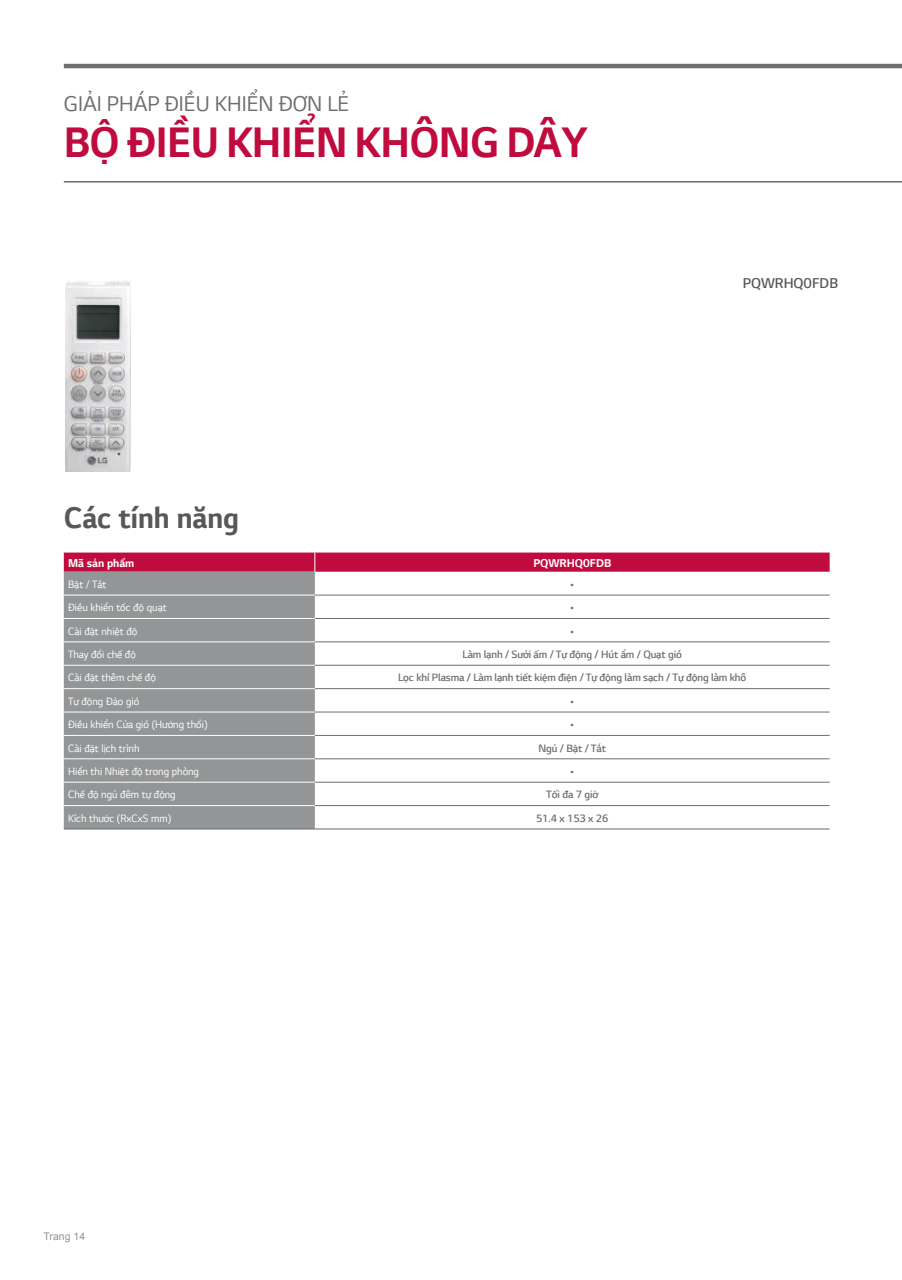
<style>
.page{position:relative;width:902px;height:1280px;background:#fff}
.page>*{position:absolute;margin:0;border:0;box-sizing:border-box;transform-origin:0 0}
.t1{font:700 45px "LG Smart";letter-spacing:-.015em;color:#c00b3e}
.t2{font:700 31.5px "LG Smart";color:#57585a}
.t3{font:22.5px "LG Smart";color:#6c6e70}
.t4{font:600 15px "LG Smart";color:#57585a}
.t5{font:700 12px "LG Smart";color:#fff}
.t6{font:11.25px "LG Smart";color:#fff}
.t7{font:600 11.25px "LG Smart";letter-spacing:-.01em;color:#6c6e70}
.t8{font:10.5px "Arial";color:#939597}
</style>
<div class="page">
<hr style="left:64px;top:64px;width:837px;height:4px;background:#6c6e70">
<hr style="left:64px;top:181px;width:837px;height:1px;background:#6c6e70">
<img style="left:66px;top:281px;width:64px;height:190px">
<div style="left:64px;top:572px;width:251px;height:256px;background:#939597"></div>
<hr style="left:315px;top:595px;width:514px;height:1px;background:#6c6e70">
<hr style="left:315px;top:618px;width:514px;height:1px;background:#6c6e70">
<hr style="left:315px;top:642px;width:514px;height:1px;background:#6c6e70">
<hr style="left:315px;top:665px;width:514px;height:1px;background:#6c6e70">
<hr style="left:315px;top:688px;width:514px;height:1px;background:#6c6e70">
<hr style="left:315px;top:712px;width:514px;height:1px;background:#6c6e70">
<hr style="left:315px;top:735px;width:514px;height:1px;background:#6c6e70">
<hr style="left:315px;top:758px;width:514px;height:1px;background:#6c6e70">
<hr style="left:315px;top:782px;width:514px;height:1px;background:#6c6e70">
<hr style="left:315px;top:805px;width:514px;height:1px;background:#6c6e70">
<hr style="left:64px;top:595px;width:251px;height:1px;background:#fff">
<hr style="left:64px;top:618px;width:251px;height:1px;background:#fff">
<hr style="left:64px;top:642px;width:251px;height:1px;background:#fff">
<hr style="left:64px;top:665px;width:251px;height:1px;background:#fff">
<hr style="left:64px;top:688px;width:251px;height:1px;background:#fff">
<hr style="left:64px;top:712px;width:251px;height:1px;background:#fff">
<hr style="left:64px;top:735px;width:251px;height:1px;background:#fff">
<hr style="left:64px;top:758px;width:251px;height:1px;background:#fff">
<hr style="left:64px;top:782px;width:251px;height:1px;background:#fff">
<hr style="left:64px;top:805px;width:251px;height:1px;background:#fff">
<div style="left:64px;top:553px;width:765px;height:19px;background:#c00b3e"></div>
<hr style="left:64px;top:828px;width:251px;height:1px;background:#6c6e70">
<hr style="left:315px;top:828px;width:514px;height:1px;background:#6c6e70">
<h3 class="t3" style="left:64px;top:89px;width:287px">GIẢI PHÁP ĐIỀU KHIỂN ĐƠN LẺ</h3>
<h1 class="t1" style="left:64px;top:112px;width:525px">BỘ ĐIỀU KHIỂN KHÔNG DÂY</h1>
<h2 class="t2" style="left:64px;top:497px;width:177px">Các tính năng</h2>
<h3 class="t4" style="left:742px;top:273px;width:97px">PQWRHQ0FDB</h3>
<p class="t5" style="left:68px;top:555px;width:68px">Mã sản phẩm</p>
<p class="t5" style="left:533px;top:555px;width:80px">PQWRHQ0FDB</p>
<p class="t6" style="left:68px;top:577px;width:40px">Bật / Tắt</p>
<p class="t7" style="left:570px;top:577px;width:5px">•</p>
<p class="t6" style="left:68px;top:600px;width:100px">Điều khiển tốc độ quạt</p>
<p class="t7" style="left:570px;top:601px;width:5px">•</p>
<p class="t6" style="left:68px;top:624px;width:71px">Cài đặt nhiệt độ</p>
<p class="t7" style="left:570px;top:624px;width:5px">•</p>
<p class="t6" style="left:68px;top:647px;width:69px">Thay đổi chế độ</p>
<p class="t7" style="left:462px;top:647px;width:221px">Làm lạnh / Sưởi ấm / Tự động / Hút ẩm / Quạt gió</p>
<p class="t6" style="left:68px;top:670px;width:89px">Cài đặt thêm chế độ</p>
<p class="t7" style="left:398px;top:670px;width:350px">Lọc khí Plasma / Làm lạnh tiết kiệm điện / Tự động làm sạch / Tự động làm khô</p>
<p class="t6" style="left:68px;top:694px;width:73px">Tự động Đảo gió</p>
<p class="t7" style="left:570px;top:694px;width:5px">•</p>
<p class="t6" style="left:68px;top:717px;width:141px">Điều khiển Cửa gió (Hướng thổi)</p>
<p class="t7" style="left:570px;top:718px;width:5px">•</p>
<p class="t6" style="left:68px;top:740px;width:73px">Cài đặt lịch trình</p>
<p class="t7" style="left:538px;top:740px;width:69px">Ngủ / Bật / Tắt</p>
<p class="t6" style="left:68px;top:764px;width:132px">Hiển thị Nhiệt độ trong phòng</p>
<p class="t7" style="left:570px;top:764px;width:5px">•</p>
<p class="t6" style="left:68px;top:787px;width:109px">Chế độ ngủ đêm tự động</p>
<p class="t7" style="left:546px;top:787px;width:54px">Tối đa 7 giờ</p>
<p class="t6" style="left:68px;top:810px;width:105px">Kích thước (RxCxS mm)</p>
<p class="t7" style="left:536px;top:810px;width:74px">51.4 x 153 x 26</p>
<p class="t8" style="left:44px;top:1232px;width:43px">Trang 14</p>
</div>
